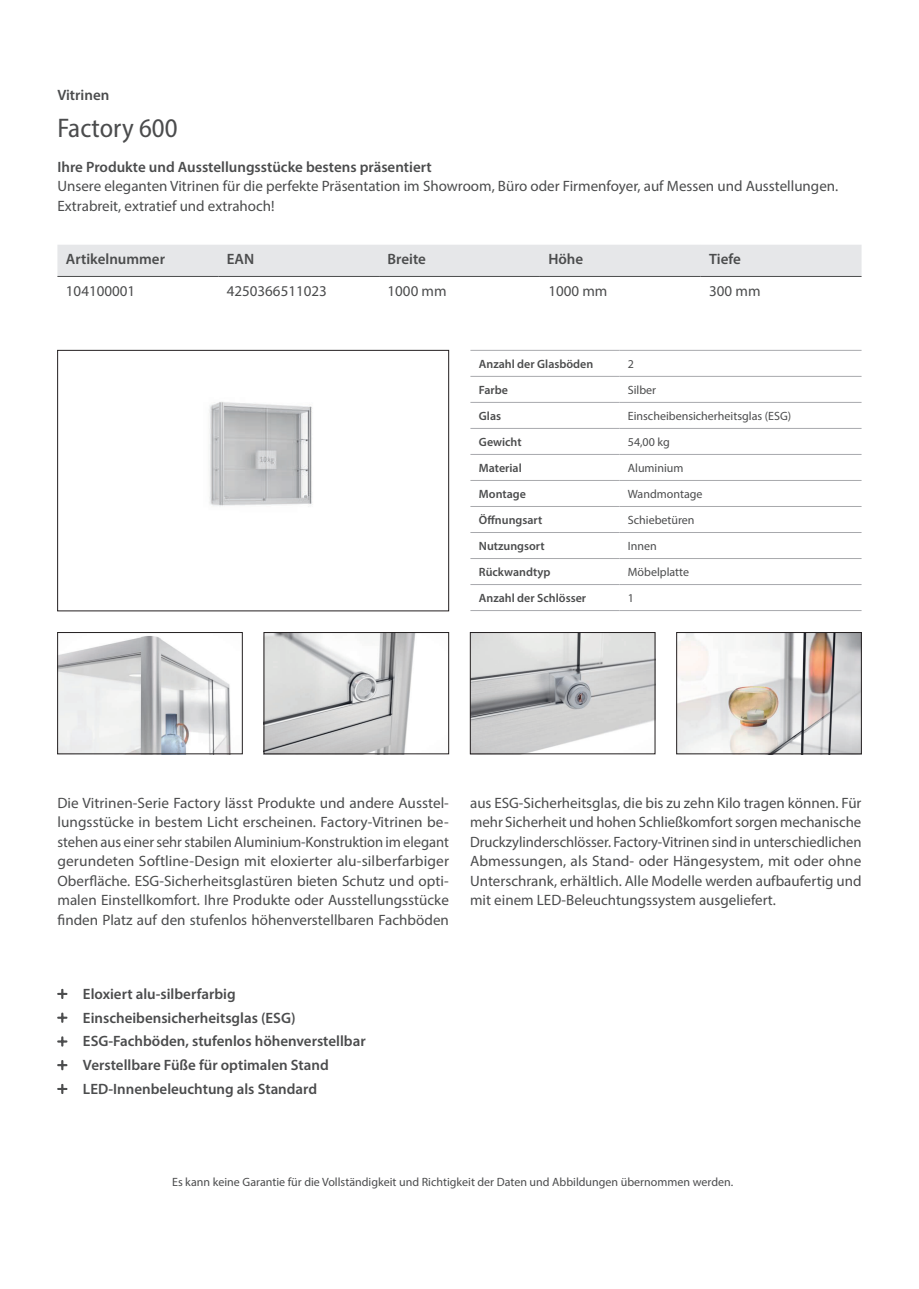
<style>
.page{position:relative;width:919px;height:1289px;background:#fff}
.page>*{position:absolute;margin:0;border:0;box-sizing:border-box;transform-origin:0 0}
.t1{font:semi-condensed 27px "Myriad Pro";color:#4b4c4d}
.t2{font:15px/19.5px "Myriad Pro";color:#4b4c4d;text-align:justify}
.t3{font:600 15px "Myriad Pro";color:#4b4c4d}
.t4{font:12px "Myriad Pro";color:#4b4c4d}
.t5{font:600 12px "Myriad Pro";color:#4b4c4d}
</style>
<div class="page">
<hr style="left:470px;top:350px;width:149px;height:1px;background:#a8a9ad">
<hr style="left:619px;top:350px;width:242px;height:1px;background:#a8a9ad">
<hr style="left:470px;top:376px;width:149px;height:1px;background:#a8a9ad">
<hr style="left:619px;top:376px;width:242px;height:1px;background:#a8a9ad">
<hr style="left:470px;top:402px;width:149px;height:1px;background:#a8a9ad">
<hr style="left:619px;top:402px;width:242px;height:1px;background:#a8a9ad">
<hr style="left:470px;top:428px;width:149px;height:1px;background:#a8a9ad">
<hr style="left:619px;top:428px;width:242px;height:1px;background:#a8a9ad">
<hr style="left:470px;top:454px;width:149px;height:1px;background:#a8a9ad">
<hr style="left:619px;top:454px;width:242px;height:1px;background:#a8a9ad">
<hr style="left:470px;top:480px;width:149px;height:1px;background:#a8a9ad">
<hr style="left:619px;top:480px;width:242px;height:1px;background:#a8a9ad">
<hr style="left:470px;top:506px;width:149px;height:1px;background:#a8a9ad">
<hr style="left:619px;top:506px;width:242px;height:1px;background:#a8a9ad">
<hr style="left:470px;top:532px;width:149px;height:1px;background:#a8a9ad">
<hr style="left:619px;top:532px;width:242px;height:1px;background:#a8a9ad">
<hr style="left:470px;top:558px;width:149px;height:1px;background:#a8a9ad">
<hr style="left:619px;top:558px;width:242px;height:1px;background:#a8a9ad">
<hr style="left:470px;top:584px;width:149px;height:1px;background:#a8a9ad">
<hr style="left:619px;top:584px;width:242px;height:1px;background:#a8a9ad">
<hr style="left:470px;top:610px;width:149px;height:1px;background:#a8a9ad">
<hr style="left:619px;top:610px;width:242px;height:1px;background:#a8a9ad">
<img style="left:209px;top:402px;width:103px;height:105px">
<div style="left:57px;top:350px;width:392px;height:261px;border:1px solid #231f20"></div>
<img style="left:59px;top:636px;width:172px;height:116px">
<div style="left:57px;top:632px;width:185px;height:122px;border:1px solid #231f20"></div>
<img style="left:266px;top:634px;width:150px;height:118px">
<div style="left:264px;top:632px;width:185px;height:122px;border:1px solid #231f20"></div>
<img style="left:678px;top:634px;width:181px;height:118px">
<div style="left:676px;top:632px;width:185px;height:122px;border:1px solid #231f20"></div>
<img style="left:472px;top:634px;width:181px;height:118px">
<div style="left:470px;top:632px;width:185px;height:122px;border:1px solid #231f20"></div>
<div style="left:57px;top:245px;width:804px;height:31px;background:#e6e7e9"></div>
<hr style="left:57px;top:276px;width:161px;height:1px;background:#4b4c4d">
<hr style="left:218px;top:276px;width:161px;height:1px;background:#4b4c4d">
<hr style="left:379px;top:276px;width:161px;height:1px;background:#4b4c4d">
<hr style="left:540px;top:276px;width:160px;height:1px;background:#4b4c4d">
<hr style="left:700px;top:276px;width:161px;height:1px;background:#4b4c4d">
<p class="t3" style="left:57px;top:85px;width:53px">Vitrinen</p>
<p class="t1" style="left:57px;top:111px;width:122px">Factory 600</p>
<p class="t3" style="left:57px;top:157px;width:376px">Ihre Produkte und Ausstellungsstücke bestens präsentiert</p>
<p class="t2" style="left:57px;top:176px;width:782px">Unsere eleganten Vitrinen für die perfekte Präsentation im Showroom, Büro oder Firmenfoyer, auf Messen und Ausstellungen.<br>Extrabreit, extratief und extrahoch!</p>
<p class="t3" style="left:66px;top:250px;width:101px">Artikelnummer</p>
<p class="t3" style="left:227px;top:250px;width:29px">EAN</p>
<p class="t3" style="left:387px;top:250px;width:40px">Breite</p>
<p class="t3" style="left:548px;top:250px;width:36px">Höhe</p>
<p class="t3" style="left:709px;top:250px;width:33px">Tiefe</p>
<p class="t2" style="left:66px;top:281px;width:71px">104100001</p>
<p class="t2" style="left:227px;top:281px;width:102px">4250366511023</p>
<p class="t2" style="left:387px;top:281px;width:60px">1000 mm</p>
<p class="t2" style="left:548px;top:281px;width:60px">1000 mm</p>
<p class="t2" style="left:709px;top:281px;width:53px">300 mm</p>
<p class="t5" style="left:479px;top:356px;width:116px">Anzahl der Glasböden</p>
<p class="t4" style="left:627px;top:356px;width:8px">2</p>
<p class="t5" style="left:479px;top:382px;width:31px">Farbe</p>
<p class="t4" style="left:627px;top:382px;width:30px">Silber</p>
<p class="t5" style="left:479px;top:408px;width:24px">Glas</p>
<p class="t4" style="left:627px;top:408px;width:165px">Einscheibensicherheitsglas (ESG)</p>
<p class="t5" style="left:479px;top:434px;width:44px">Gewicht</p>
<p class="t4" style="left:627px;top:434px;width:43px">54,00 kg</p>
<p class="t5" style="left:479px;top:460px;width:44px">Material</p>
<p class="t4" style="left:627px;top:460px;width:57px">Aluminium</p>
<p class="t5" style="left:479px;top:486px;width:48px">Montage</p>
<p class="t4" style="left:627px;top:486px;width:76px">Wandmontage</p>
<p class="t5" style="left:479px;top:512px;width:65px">Öffnungsart</p>
<p class="t4" style="left:627px;top:512px;width:68px">Schiebetüren</p>
<p class="t5" style="left:479px;top:538px;width:67px">Nutzungsort</p>
<p class="t4" style="left:627px;top:538px;width:30px">Innen</p>
<p class="t5" style="left:479px;top:564px;width:73px">Rückwandtyp</p>
<p class="t4" style="left:627px;top:564px;width:63px">Möbelplatte</p>
<p class="t5" style="left:479px;top:590px;width:109px">Anzahl der Schlösser</p>
<p class="t4" style="left:627px;top:590px;width:8px">1</p>
<p class="t2" style="left:57px;top:792px;width:393px">Die Vitrinen-Serie Factory lässt Produkte und andere Ausstel&shy;lungsstücke in bestem Licht erscheinen. Factory-Vitrinen be&shy;stehen aus einer sehr stabilen Aluminium-Konstruktion im elegant gerundeten Softline-Design mit eloxierter alu-silberfarbiger Oberfläche. ESG-Sicherheitsglastüren bieten Schutz und opti&shy;malen Einstellkomfort. Ihre Produkte oder Ausstellungsstücke finden Platz auf den stufenlos höhenverstellbaren Fachböden</p>
<p class="t2" style="left:470px;top:792px;width:393px">aus ESG-Sicherheitsglas, die bis zu zehn Kilo tragen können. Für mehr Sicherheit und hohen Schließkomfort sorgen mechanische Druckzylinderschlösser. Factory-Vitrinen sind in unterschiedlichen Abmessungen, als Stand- oder Hängesystem, mit oder ohne Unterschrank, erhältlich. Alle Modelle werden aufbaufertig und mit einem LED-Beleuchtungssystem ausgeliefert.</p>
<p class="t3" style="left:83px;top:984px;width:154px">Eloxiert alu-silberfarbig</p>
<p class="t3" style="left:83px;top:1008px;width:214px">Einscheibensicherheitsglas (ESG)</p>
<p class="t3" style="left:83px;top:1031px;width:284px">ESG-Fachböden, stufenlos höhenverstellbar</p>
<p class="t3" style="left:83px;top:1055px;width:247px">Verstellbare Füße für optimalen Stand</p>
<p class="t3" style="left:83px;top:1079px;width:236px">LED-Innenbeleuchtung als Standard</p>
<p class="t4" style="left:172px;top:1174px;width:562px">Es kann keine Garantie für die Vollständigkeit und Richtigkeit der Daten und Abbildungen übernommen werden.</p>
</div>
